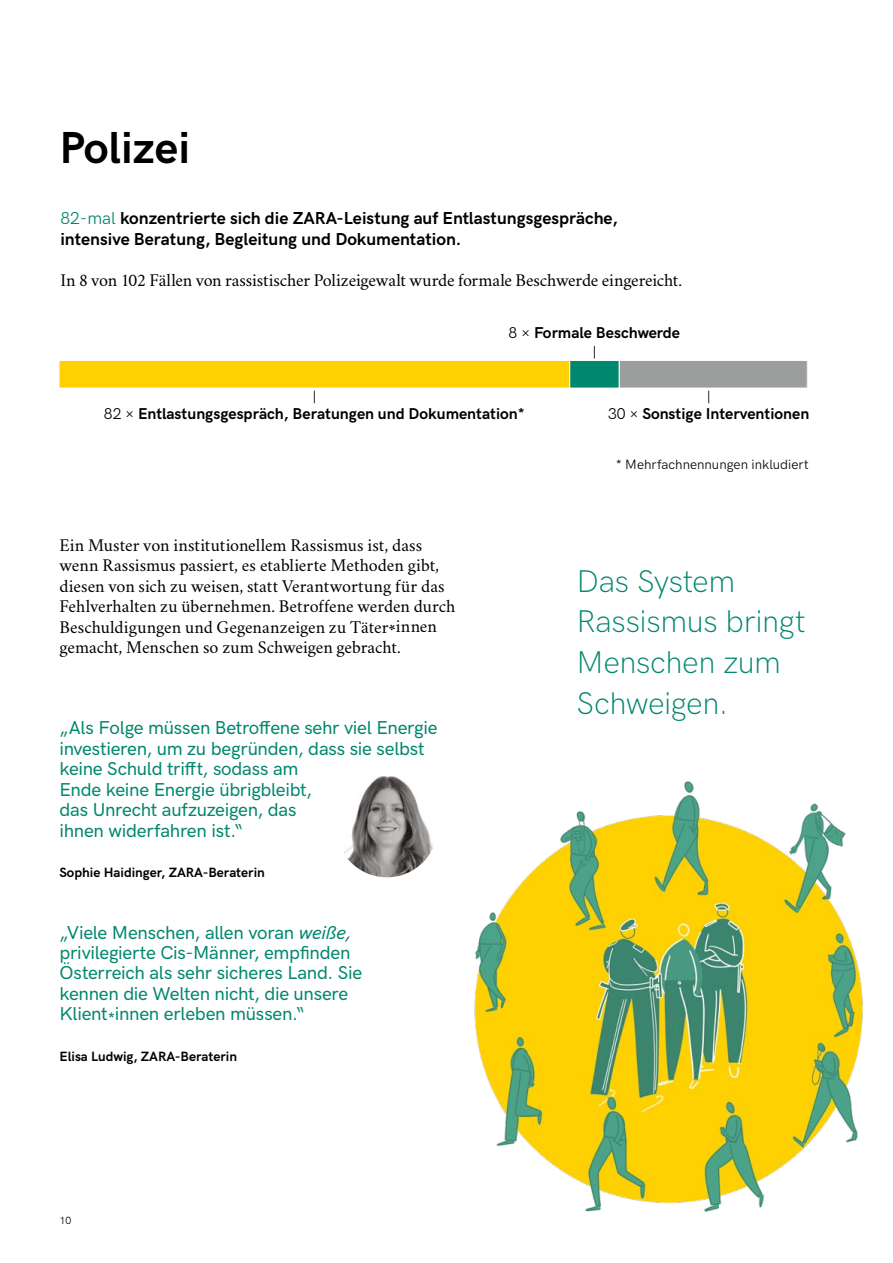
<style>
.page{position:relative;width:893px;height:1263px;background:#fff}
.page>*{position:absolute;margin:0;border:0;box-sizing:border-box;transform-origin:0 0}
.t1{font:700 45px "HK Grotesk";color:#000}
.t2{font:300 31.5px/40.8px "HK Grotesk";letter-spacing:-.015em;color:#00876e}
.t3{font:500 18.75px/20.4px "HK Grotesk";letter-spacing:-.015em;color:#00876e}
.t4{font:17.7px/20.4px "Crimson";letter-spacing:-.005em;color:#000}
.t5{font:700 17.4px/20.4px "HK Grotesk";color:#000}
.t6{font:700 15.75px "HK Grotesk";color:#000}
.t7{font:700 13.5px "HK Grotesk";color:#000}
.t8{font:13.5px "HK Grotesk";color:#000}
.t9{font:10.5px "HK Grotesk";color:#000}
.s1{font-weight:400;color:#00876e}
.s2{font-weight:400}
.s3{font-style:italic}
</style>
<div class="page">
<div style="left:619px;top:360px;width:188px;height:28px;background:#9c9d9d"></div>
<div style="left:619px;top:360px;width:189px;height:28px;border:1px solid #fff"></div>
<div style="left:570px;top:360px;width:49px;height:28px;background:#00886e"></div>
<div style="left:569px;top:360px;width:50px;height:28px;border:1px solid #fff"></div>
<div style="left:59px;top:360px;width:511px;height:28px;background:#ffd100"></div>
<div style="left:59px;top:360px;width:511px;height:28px;border:1px solid #fff"></div>
<svg style="left:594px;top:346px;width:1px;height:12px"></svg>
<svg style="left:314px;top:391px;width:1px;height:12px"></svg>
<svg style="left:708px;top:391px;width:1px;height:12px"></svg>
<img style="left:474px;top:781px;width:389px;height:431px">
<img style="left:336px;top:775px;width:102px;height:102px;border-radius:51px">
<h1 class="t1" style="left:60px;top:114px;width:132px">Polizei</h1>
<p class="t5" style="left:60px;top:207px;width:559px"><span class="s1">82-mal</span> konzentrierte sich die ZARA-Leistung auf Entlastungsgespräche, intensive Beratung, Begleitung und Dokumentation.</p>
<p class="t4" style="left:60px;top:268px;width:623px">In 8 von 102 Fällen von rassistischer Polizeigewalt wurde formale Beschwerde eingereicht.</p>
<p class="t6" style="left:509px;top:321px;width:173px"><span class="s2">8 ×</span> Formale Beschwerde</p>
<p class="t6" style="left:104px;top:402px;width:422px"><span class="s2">82 ×</span> Entlastungsgespräch, Beratungen und Dokumentation*</p>
<p class="t6" style="left:608px;top:402px;width:203px"><span class="s2">30 ×</span> Sonstige Interventionen</p>
<p class="t4" style="left:60px;top:534px;width:397px">Ein Muster von institutionellem Rassismus ist, dass wenn Rassismus passiert, es etablierte Methoden gibt, diesen von sich zu weisen, statt Verantwortung für das Fehlverhalten zu übernehmen. Betroffene werden durch Beschuldigungen und Gegenanzeigen zu Täter<sub>*</sub>innen gemacht, Menschen so zum Schweigen gebracht.</p>
<p class="t3" style="left:60px;top:716px;width:379px">„Als Folge müssen Betroffene sehr viel Energie investieren, um zu begründen, dass sie selbst keine Schuld trifft, sodass am<br>Ende keine Energie übrigbleibt,<br>das Unrecht aufzuzeigen, das<br>ihnen widerfahren ist.“</p>
<p class="t7" style="left:60px;top:862px;width:207px">Sophie Haidinger, ZARA-Beraterin</p>
<p class="t3" style="left:60px;top:920px;width:304px">„Viele Menschen, allen voran <span class="s3">weiße, </span>privilegierte Cis-Männer, empfinden Österreich als sehr sicheres Land. Sie kennen die Welten nicht, die unsere Klient<sub>*</sub>innen erleben müssen.“</p>
<p class="t7" style="left:60px;top:1046px;width:179px">Elisa Ludwig, ZARA-Beraterin</p>
<p class="t9" style="left:60px;top:1213px;width:13px">10</p>
<p class="t8" style="left:616px;top:454px;width:195px">* Mehrfachnennungen inkludiert</p>
<h2 class="t2" style="left:577px;top:558px;width:230px">Das System<br>Rassismus bringt<br>Menschen zum<br>Schweigen.</h2>
</div>
